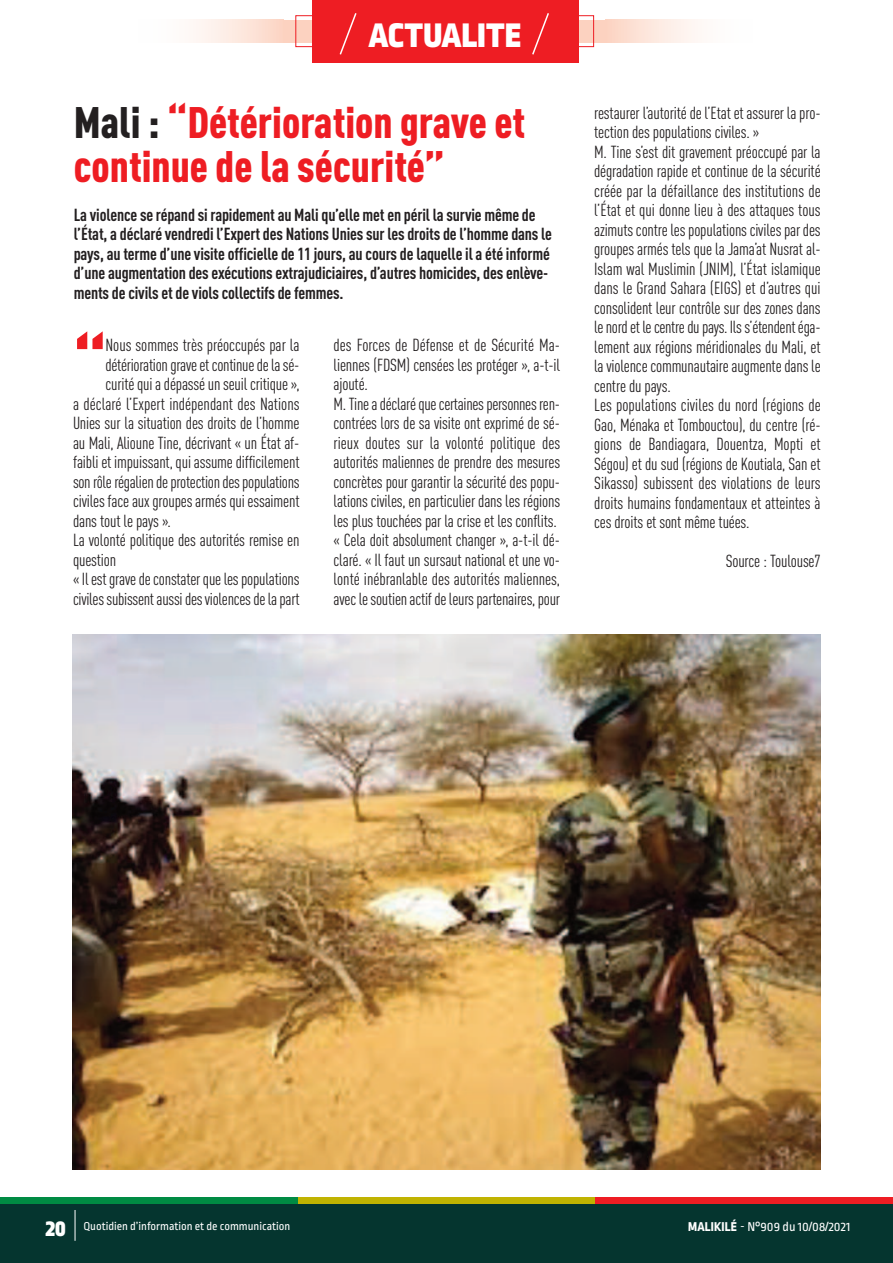
<style>
.page{position:relative;width:893px;height:1263px;background:#fff}
.page>*{position:absolute;margin:0;border:0;box-sizing:border-box;transform-origin:0 0}
.t1{font:900 condensed 72px "DIN Pro";color:#ee1d23}
.t2{font:900 condensed 43.5px/43.5px "DIN Pro";color:#ee1d23}
.t3{font:900 36px "Ropa Sans Pro";letter-spacing:.01em;color:#fff}
.t4{font:condensed 17.25px/19.5px "DIN Pro";letter-spacing:-.01em;color:#231f20}
.t5{font:700 condensed 17.25px/19.5px "DIN Pro";letter-spacing:-.01em;color:#231f20}
.t6{font:13.5px "Ropa Sans Pro";color:#fff}
.t7{font:12px "Ropa Sans Pro";color:#fff}
.s1{color:#231f20}
.s2{font-weight:900;font-size:24px}
.s3{font-weight:800}
</style>
<div class="page">
<div style="left:0;top:1203px;width:893px;height:60px;background:#05352f"></div>
<div style="left:0;top:1197px;width:298px;height:6px;background:#008b43"></div>
<div style="left:298px;top:1197px;width:297px;height:6px;background:#c0b301"></div>
<div style="left:595px;top:1197px;width:298px;height:6px;background:#ee1d23"></div>
<hr style="left:75px;top:1210px;width:1px;height:31px;background:#fff">
<img style="left:72px;top:634px;width:749px;height:535px">
<div style="left:284px;top:20px;width:323px;height:23px;background:#fcd2c0"></div>
<div style="left:295px;top:15px;width:299px;height:32px;border:1px solid #ee1d23"></div>
<div style="left:312px;top:0;width:266px;height:63px;background:#ee1d23"></div>
<svg style="left:339px;top:13px;width:18px;height:42px"></svg>
<svg style="left:532px;top:13px;width:17px;height:42px"></svg>
<div style="left:137px;top:20px;width:147px;height:23px;background:linear-gradient(to right,#fff,#fcdacb)"></div>
<div style="left:606px;top:20px;width:147px;height:23px;background:linear-gradient(to right,#fcd9c9,#fff)"></div>
<h3 class="t3" style="left:369px;top:23px;width:154px">ACTUALITE</h3>
<h2 class="t2" style="left:74px;top:105px;width:453px"><span class="s1">Mali :</span> “Détérioration grave et continue de la sécurité”</h2>
<p class="t5" style="left:74px;top:207px;width:480px">La violence se répand si rapidement au Mali qu’elle met en péril la survie même de l’État, a déclaré vendredi l’Expert des Nations Unies sur les droits de l’homme dans le pays, au terme d’une visite officielle de 11 jours, au cours de laquelle il a été informé d’une augmentation des exécutions extrajudiciaires, d’autres homicides, des enlève&shy;ments de civils et de viols collectifs de femmes.</p>
<h1 class="t1" style="left:73px;top:339px;width:35px">“</h1>
<p class="t4" style="left:105px;top:337px;width:196px">Nous sommes très préoccupés par la</p>
<p class="t4" style="left:105px;top:356px;width:195px">détériorationgraveetcontinuedelasé-</p>
<p class="t4" style="left:105px;top:376px;width:196px">curité qui a dépassé un seuil critique »,</p>
<p class="t4" style="left:73px;top:395px;width:228px">a déclaré l’Expert indépendant des Nations</p>
<p class="t4" style="left:73px;top:415px;width:228px">Unies sur la situation des droits de l’homme</p>
<p class="t4" style="left:73px;top:434px;width:228px">au Mali, Alioune Tine, décrivant « un État af-</p>
<p class="t4" style="left:73px;top:454px;width:228px">faibli et impuissant, qui assume difficilement</p>
<p class="t4" style="left:73px;top:473px;width:228px">sonrôlerégaliendeprotectiondespopulations</p>
<p class="t4" style="left:73px;top:493px;width:228px">civiles face aux groupes armés qui essaiment</p>
<p class="t4" style="left:73px;top:512px;width:99px">dans tout le pays ».</p>
<p class="t4" style="left:73px;top:532px;width:228px">La volonté politique des autorités remise en</p>
<p class="t4" style="left:73px;top:551px;width:45px">question</p>
<p class="t4" style="left:73px;top:571px;width:228px">«Ilestgravedeconstaterquelespopulations</p>
<p class="t4" style="left:73px;top:590px;width:228px">civilessubissentaussidesviolencesdelapart</p>
<p class="t4" style="left:334px;top:337px;width:228px">des Forces de Défense et de Sécurité Ma&shy;liennes (FDSM) censées les protéger », a-t-il ajouté.<br>M.Tineadéclaréquecertainespersonnesren&shy;contrées lors de sa visite ont exprimé de sé&shy;rieux doutes sur la volonté politique des autorités maliennes de prendre des mesures concrètes pour garantir la sécurité des popu&shy;lations civiles, en particulier dans les régions les plus touchées par la crise et les conflits. « Cela doit absolument changer », a-t-il dé&shy;claré. « Il faut un sursaut national et une vo&shy;lonté inébranlable des autorités maliennes, aveclesoutienactifdeleurspartenaires,pour</p>
<p class="t4" style="left:594px;top:104px;width:228px">restaurer l’autorité de l’Etat et assurer la pro&shy;tection des populations civiles. »<br>M. Tine s’est dit gravement préoccupé par la dégradation rapide et continue de la sécurité créée par la défaillance des institutions de l’État et qui donne lieu à des attaques tous azimuts contre les populations civiles par des groupes armés tels que la Jama’at Nusrat al-Islam wal Muslimin (JNIM), l’État islamique dans le Grand Sahara (EIGS) et d’autres qui consolident leur contrôle sur des zones dans lenordet lecentredupays. Ilss’étendentéga&shy;lement aux régions méridionales du Mali, et la violence communautaire augmente dans le centre du pays.<br>Les populations civiles du nord (régions de Gao, Ménaka et Tombouctou), du centre (ré&shy;gions de Bandiagara, Douentza, Mopti et Ségou) et du sud (régions de Koutiala, San et Sikasso) subissent des violations de leurs droits humains fondamentaux et atteintes à ces droits et sont même tuées.</p>
<p class="t4" style="left:726px;top:553px;width:96px">Source : Toulouse7</p>
<p class="t7" style="left:46px;top:1222px;width:246px"><span class="s2">20</span> Quotidien d’information et de communication</p>
<p class="t6" style="left:688px;top:1222px;width:164px"><span class="s3">MALIKILé</span> - N°909 du 10/08/2021</p>
</div>
